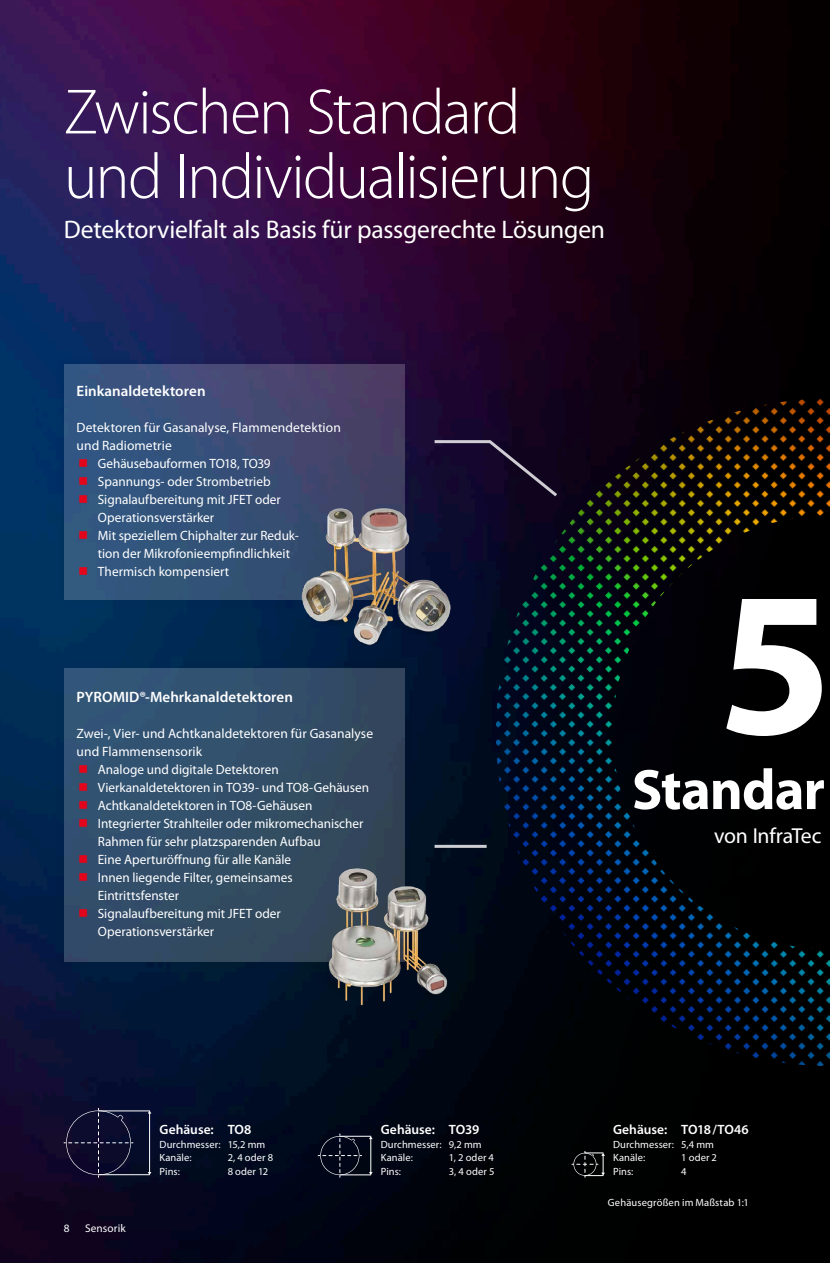
<style>
.page{position:relative;width:830px;height:1263px;background:#fff}
.page>*{position:absolute;margin:0;border:0;box-sizing:border-box;transform-origin:0 0}
.t1{font:700 207.3px "Myriad Pro";color:#fff}
.t2{font:300 64.5px/64.5px "Myriad Pro";letter-spacing:-.03em;color:#fff}
.t3{font:700 57.45px "Myriad Pro";letter-spacing:-.015em;color:#fff}
.t4{font:25.5px "Myriad Pro";letter-spacing:-.01em;color:#fff}
.t5{font:21.75px "Myriad Pro";letter-spacing:-.01em;color:#fff}
.t6{font:600 15px "Myriad Pro";letter-spacing:.005em;color:#fff}
.t7{font:13.5px "Myriad Pro";color:#fff}
.t8{font:600 13.5px "Myriad Pro";color:#fff}
.t9{font:11.25px "Myriad Pro";letter-spacing:.01em;color:#fff}
.t10{font:10.5px/13.5px "Myriad Pro";letter-spacing:.01em;color:#fff}
</style>
<div class="page">
<img style="left:0;top:0;width:829px;height:1263px">
<div style="left:52px;top:353px;width:364px;height:259px;background:#000;opacity:.25"></div>
<svg style="left:64px;top:365px;width:340px;height:235px;background:#394f77"></svg>
<img style="left:294px;top:452px;width:171px;height:285px">
<div style="left:52px;top:657px;width:364px;height:316px;background:#000;opacity:.25"></div>
<div style="left:64px;top:669px;width:340px;height:293px;background:linear-gradient(to right,#325373,#32465b)"></div>
<img style="left:307px;top:811px;width:177px;height:226px">
<hr style="left:434px;top:845px;width:52px;height:3px;background:#fff">
<svg style="left:433px;top:439px;width:62px;height:59px;background:#1d1136"></svg>
<hr style="left:370px;top:1138px;width:1px;height:34px;background:#fff">
<hr style="left:340px;top:1136px;width:30px;height:1px;background:#fff">
<hr style="left:340px;top:1174px;width:30px;height:1px;background:#fff">
<svg style="left:318px;top:1134px;width:43px;height:43px;background:#161c2c"></svg>
<hr style="left:149px;top:1113px;width:1px;height:59px;background:#fff">
<hr style="left:98px;top:1110px;width:51px;height:1px;background:#fff">
<hr style="left:98px;top:1174px;width:51px;height:1px;background:#fff">
<svg style="left:64px;top:1108px;width:69px;height:69px;background:#191838"></svg>
<svg style="left:571px;top:1151px;width:33px;height:26px"></svg>
<img style="left:495px;top:398px;width:334px;height:668px">
<svg style="left:79px;top:459px;width:8px;height:7px"></svg>
<svg style="left:79px;top:477px;width:8px;height:7px"></svg>
<svg style="left:79px;top:495px;width:8px;height:7px"></svg>
<svg style="left:79px;top:531px;width:8px;height:7px"></svg>
<svg style="left:79px;top:567px;width:8px;height:7px"></svg>
<svg style="left:79px;top:765px;width:8px;height:7px"></svg>
<svg style="left:79px;top:783px;width:8px;height:7px"></svg>
<svg style="left:79px;top:801px;width:8px;height:7px"></svg>
<svg style="left:79px;top:819px;width:8px;height:7px"></svg>
<svg style="left:79px;top:855px;width:8px;height:7px"></svg>
<svg style="left:79px;top:873px;width:8px;height:7px"></svg>
<svg style="left:79px;top:909px;width:8px;height:7px"></svg>
<h2 class="t2" style="left:64px;top:79px;width:531px">Zwischen Standard und Individualisierung</h2>
<h3 class="t4" style="left:64px;top:216px;width:542px">Detektorvielfalt als Basis für passgerechte Lösungen</h3>
<p class="t6" style="left:77px;top:381px;width:130px">Einkanaldetektoren</p>
<p class="t7" style="left:77px;top:420px;width:265px">Detektoren für Gasanalyse, Flammendetektion</p>
<p class="t7" style="left:77px;top:438px;width:97px">und Radiometrie</p>
<p class="t7" style="left:98px;top:456px;width:174px">Gehäusebauformen TO18, TO39</p>
<p class="t7" style="left:98px;top:474px;width:174px">Spannungs- oder Strombetrieb</p>
<p class="t7" style="left:98px;top:492px;width:184px">Signalaufbereitung mit JFET oder</p>
<p class="t7" style="left:98px;top:510px;width:118px">Operationsverstärker</p>
<p class="t7" style="left:98px;top:528px;width:202px">Mit speziellem Chiphalter zur Reduk-</p>
<p class="t7" style="left:98px;top:546px;width:193px">tion der Mikrofonieempfindlichkeit</p>
<p class="t7" style="left:98px;top:564px;width:133px">Thermisch kompensiert</p>
<p class="t6" style="left:77px;top:687px;width:218px">PYROMID®-Mehrkanaldetektoren</p>
<p class="t7" style="left:77px;top:726px;width:298px">Zwei-, Vier- und Achtkanaldetektoren für Gasanalyse</p>
<p class="t7" style="left:77px;top:744px;width:127px">und Flammensensorik</p>
<p class="t7" style="left:98px;top:762px;width:182px">Analoge und digitale Detektoren</p>
<p class="t7" style="left:98px;top:780px;width:272px">Vierkanaldetektoren in TO39- und TO8-Gehäusen</p>
<p class="t7" style="left:98px;top:798px;width:216px">Achtkanaldetektoren in TO8-Gehäusen</p>
<p class="t7" style="left:98px;top:816px;width:267px">Integrierter Strahlteiler oder mikromechanischer</p>
<p class="t7" style="left:98px;top:834px;width:224px">Rahmen für sehr platzsparenden Aufbau</p>
<p class="t7" style="left:98px;top:852px;width:195px">Eine Aperturöffnung für alle Kanäle</p>
<p class="t7" style="left:98px;top:870px;width:196px">Innen liegende Filter, gemeinsames</p>
<p class="t7" style="left:98px;top:888px;width:83px">Eintrittsfenster</p>
<p class="t7" style="left:98px;top:906px;width:184px">Signalaufbereitung mit JFET oder</p>
<p class="t7" style="left:98px;top:924px;width:118px">Operationsverstärker</p>
<p class="t9" style="left:64px;top:1222px;width:7px">8</p>
<p class="t9" style="left:85px;top:1222px;width:42px">Sensorik</p>
<p class="t8" style="left:159px;top:1121px;width:93px">Gehäuse: TO8</p>
<p class="t10" style="left:159px;top:1138px;width:107px">Durchmesser: 15,2 mm<br>Kanäle:</p>
<p class="t10" style="left:227px;top:1151px;width:47px">2, 4 oder 8</p>
<p class="t10" style="left:159px;top:1165px;width:22px">Pins:</p>
<p class="t10" style="left:227px;top:1165px;width:42px">8 oder 12</p>
<p class="t8" style="left:380px;top:1121px;width:100px">Gehäuse: TO39</p>
<p class="t10" style="left:380px;top:1138px;width:102px">Durchmesser: 9,2 mm<br>Kanäle:</p>
<p class="t10" style="left:448px;top:1151px;width:47px">1, 2 oder 4</p>
<p class="t10" style="left:380px;top:1165px;width:22px">Pins:</p>
<p class="t10" style="left:448px;top:1165px;width:47px">3, 4 oder 5</p>
<h1 class="t1" style="left:717px;top:529px;width:117px">5</h1>
<h3 class="t3" style="left:631px;top:752px;width:194px">Standar</h3>
<h3 class="t5" style="left:713px;top:824px;width:109px">von InfraTec</h3>
<p class="t8" style="left:613px;top:1121px;width:137px">Gehäuse: TO18/TO46</p>
<p class="t10" style="left:613px;top:1138px;width:102px">Durchmesser: 5,4 mm<br>Kanäle:</p>
<p class="t10" style="left:681px;top:1151px;width:37px">1 oder 2</p>
<p class="t10" style="left:613px;top:1165px;width:22px">Pins:</p>
<p class="t10" style="left:681px;top:1165px;width:7px">4</p>
<p class="t10" style="left:607px;top:1196px;width:142px">Gehäusegrößen im Maßstab 1:1</p>
</div>
